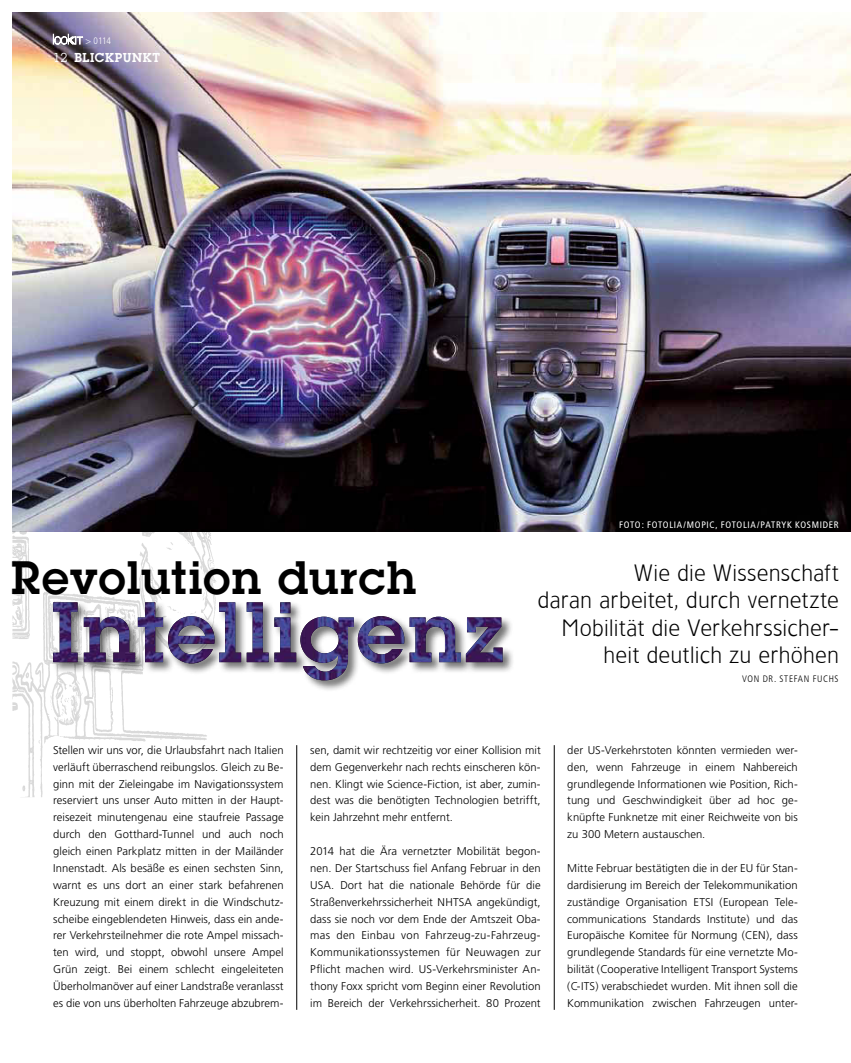
<style>
.page{position:relative;width:851px;height:1063px;background:#fff}
.page>*{position:absolute;margin:0;border:0;box-sizing:border-box;transform-origin:0 0}
.t1{font:600 48.75px "Lubalin Graph";color:#000}
.t2{font:300 22.5px/27.5px "TF Forever";letter-spacing:.035em;color:#000;text-align:right}
.t3{font:600 13.5px "Lubalin Graph";letter-spacing:.04em;color:#fff}
.t4{font:300 11.25px/16.9px "Frutiger";letter-spacing:.005em;color:#000;text-align:justify}
.t5{font:condensed 9.38px "Frutiger";letter-spacing:.075em;color:#fff}
.t6{font:300 condensed 9.38px "Frutiger";letter-spacing:.065em;color:#000}
.t7{font:300 condensed 9.38px "Frutiger";color:#fff}
.s1{font-weight:400}
</style>
<div class="page">
<hr style="left:296px;top:745px;width:1px;height:265px;background:#000">
<hr style="left:554px;top:745px;width:1px;height:265px;background:#000">
<img style="left:12px;top:12px;width:838px;height:519px">
<img style="left:12px;top:531px;width:234px;height:266px">
<div style="left:51px;top:601px;width:463px;height:91px;background:#000;opacity:.55"></div>
<svg style="left:461px;top:602px;width:41px;height:78px"></svg>
<img style="left:53px;top:602px;width:408px;height:78px">
<svg style="left:53px;top:34px;width:30px;height:10px"></svg>
<p class="t7" style="left:86px;top:36px;width:27px">&gt; 0114</p>
<p class="t3" style="left:53px;top:49px;width:108px"><span class="s1">12</span> Blickpunkt</p>
<h1 class="t1" style="left:11px;top:548px;width:406px">Revolution durch</h1>
<p class="t5" style="left:619px;top:519px;width:221px">FOTO: FOTOLIA/MOPIC, FOTOLIA/PATRYK KOSM IDER</p>
<h2 class="t2" style="left:538px;top:559px;width:302px">Wie die Wissenschaft<br>daran arbeitet, durch vernetzte<br>Mobilität die Verkehrssicher&shy;heit deutlich zu erhöhen</h2>
<p class="t6" style="left:742px;top:674px;width:98px">VON DR. STEFAN FUCHS</p>
<p class="t4" style="left:53px;top:741px;width:232px">Stellen wir uns vor, die Urlaubsfahrt nach Italien verläuft überraschend reibungslos. Gleich zu Be&shy;ginn mit der Zieleingabe im Navigationssystem reserviert uns unser Auto mitten in der Haupt&shy;reisezeit minutengenau eine staufreie Passage durch den Gotthard-Tunnel und auch noch gleich einen Parkplatz mitten in der Mailänder Innenstadt. Als besäße es einen sechsten Sinn, warnt es uns dort an einer stark befahrenen Kreuzung mit einem direkt in die Windschutz&shy;scheibe eingeblendeten Hinweis, dass ein ande&shy;rer Verkehrsteilnehmer die rote Ampel missach&shy;ten wird, und stoppt, obwohl unsere Ampel Grün zeigt. Bei einem schlecht eingeleiteten Überholmanöver auf einer Landstraße veranlasst es die von uns überholten Fahrzeuge abzubrem-</p>
<p class="t4" style="left:310px;top:741px;width:232px">sen, damit wir rechtzeitig vor einer Kollision mit dem Gegenverkehr nach rechts einscheren kön&shy;nen. Klingt wie Science-Fiction, ist aber, zumin&shy;dest was die benötigten Technologien betrifft, kein Jahrzehnt mehr entfernt.</p>
<p class="t4" style="left:310px;top:843px;width:232px">2014 hat die Ära vernetzter Mobilität begon&shy;nen. Der Startschuss fiel Anfang Februar in den USA. Dort hat die nationale Behörde für die Straßenverkehrssicherheit NHTSA angekündigt, dass sie noch vor dem Ende der Amtszeit Oba&shy;mas den Einbau von Fahrzeug-zu-Fahrzeug-Kommunikationssystemen für Neuwagen zur Pflicht machen wird. US-Verkehrsminister An&shy;thony Foxx spricht vom Beginn einer Revolution im Bereich der Verkehrssicherheit. 80 Prozent</p>
<p class="t4" style="left:567px;top:741px;width:232px">der US-Verkehrstoten könnten vermieden wer&shy;den, wenn Fahrzeuge in einem Nahbereich grundlegende Informationen wie Position, Rich&shy;tung und Geschwindigkeit über ad hoc ge&shy;knüpfte Funknetze mit einer Reichweite von bis zu 300 Metern austauschen.</p>
<p class="t4" style="left:567px;top:860px;width:232px">Mitte Februar bestätigten die in der EU für Stan&shy;dardisierung im Bereich der Telekommunikation zuständige Organisation ETSI (European Tele&shy;communications Standards Institute) und das Europäische Komitee für Normung (CEN), dass grundlegende Standards für eine vernetzte Mo&shy;bilität (Cooperative Intelligent Transport Systems (C-ITS) verabschiedet wurden. Mit ihnen soll die Kommunikation zwischen Fahrzeugen unter-</p>
</div>
